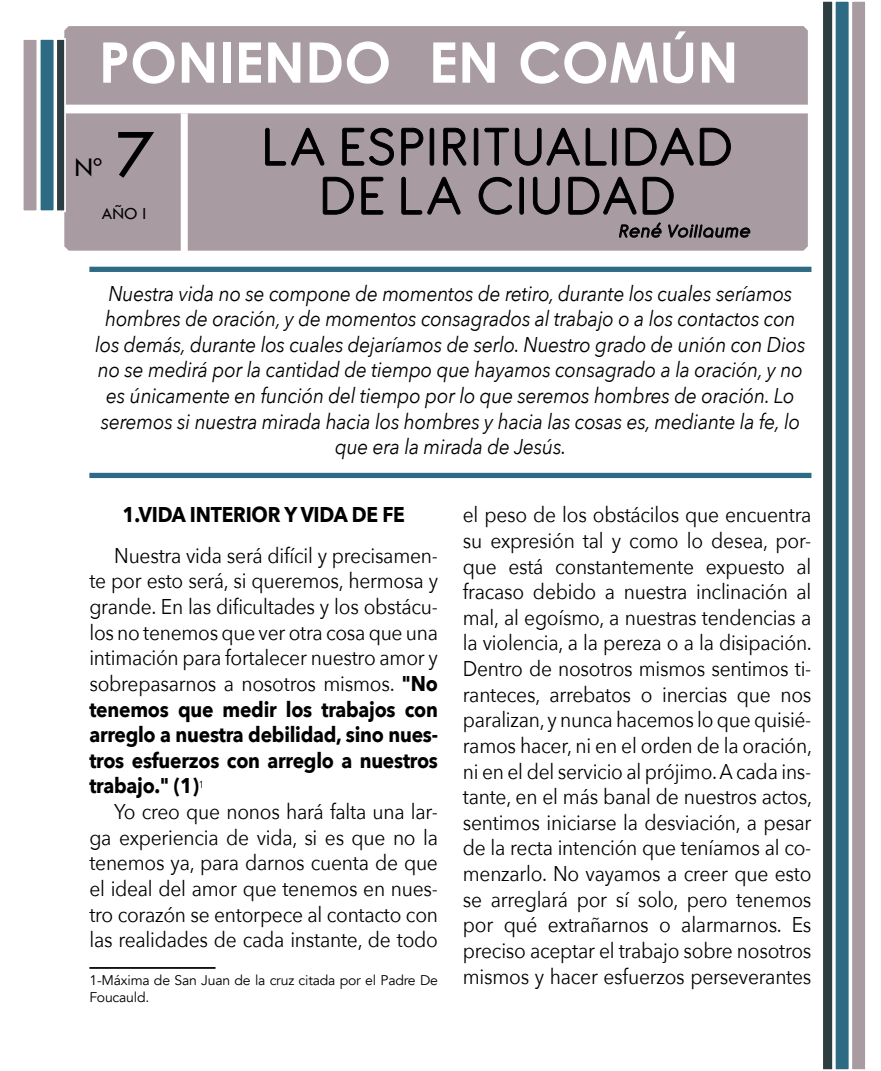
<style>
.page{position:relative;width:881px;height:1071px;background:#fff}
.page>*{position:absolute;margin:0;border:0;box-sizing:border-box;transform-origin:0 0}
.t1{font:70px "Tw Cen";color:#000}
.t2{font:57.75px/49px "Antipasto";letter-spacing:.055em;color:#000;text-align:center}
.t3{font:700 56px "Levenim";color:#fff}
.t4{font:28px "Tw Cen";color:#000}
.t5{font:21.35px/25.6px "Avenir Next";letter-spacing:-.01em;color:#000;text-align:justify;scale:.9 1}
.t6{font:italic 21.35px/25.6px "Avenir Next";letter-spacing:-.01em;color:#000;text-align:center;scale:.9 1}
.t7{font:700 21.35px "Avenir Next";letter-spacing:-.01em;color:#000;scale:.9 1}
.t8{font:italic 19.25px "Antipasto";color:#000}
.t9{font:17.5px "Tw Cen";color:#000}
.t10{font:14px/16.8px "Avenir";letter-spacing:-.015em;color:#000}
.s1{font-family:"Trebuchet MS"}
.s2{font-weight:700}
</style>
<div class="page">
<div style="left:820px;top:0;width:13px;height:1071px;background:#2d3e43;border:2px solid #fff"></div>
<div style="left:833px;top:0;width:16px;height:1071px;background:#2d6a83;border:2px solid #fff"></div>
<div style="left:849px;top:0;width:17px;height:1071px;background:#a89ca2;border:2px solid #fff"></div>
<div style="left:64px;top:26px;width:743px;height:225px;background:#a89ca2"></div>
<div style="left:61px;top:105px;width:749px;height:8px;background:#fff"></div>
<div style="left:55px;top:38px;width:11px;height:174px;background:#2d3e43;border:2px solid #fff"></div>
<div style="left:39px;top:38px;width:16px;height:174px;background:#2d6a83;border:2px solid #fff"></div>
<div style="left:22px;top:38px;width:16px;height:174px;background:#a89ca2;border:2px solid #fff"></div>
<div style="left:181px;top:113px;width:7px;height:139px;background:#fff"></div>
<div style="left:89px;top:267px;width:722px;height:5px;background:#2d6a83"></div>
<div style="left:89px;top:473px;width:722px;height:5px;background:#2d6a83"></div>
<hr style="left:89px;top:967px;width:126px;height:2px;background:#000">
<svg style="left:265px;top:127px;width:60px;height:39px"></svg>
<svg style="left:342px;top:127px;width:52px;height:39px"></svg>
<svg style="left:401px;top:127px;width:22px;height:39px"></svg>
<svg style="left:429px;top:127px;width:5px;height:39px"></svg>
<svg style="left:443px;top:127px;width:23px;height:39px"></svg>
<svg style="left:473px;top:127px;width:143px;height:39px"></svg>
<svg style="left:625px;top:127px;width:105px;height:39px"></svg>
<svg style="left:322px;top:176px;width:32px;height:39px"></svg>
<svg style="left:361px;top:176px;width:23px;height:39px"></svg>
<svg style="left:401px;top:176px;width:60px;height:39px"></svg>
<svg style="left:478px;top:177px;width:34px;height:38px"></svg>
<svg style="left:519px;top:176px;width:5px;height:39px"></svg>
<svg style="left:532px;top:176px;width:27px;height:39px"></svg>
<svg style="left:567px;top:176px;width:183px;height:71px"></svg>
<h3 class="t3" style="left:99px;top:30px;width:641px">PONIENDO EN COM<span class="s1">Ú</span>N</h3>
<h1 class="t1" style="left:116px;top:111px;width:40px">7</h1>
<h2 class="t2" style="left:263px;top:124px;width:470px">LA ESPIRITUALIDAD<br>DE LA CIUDAD</h2>
<p class="t8" style="left:618px;top:220px;width:137px">René Voillaume</p>
<h3 class="t4" style="left:74px;top:150px;width:29px">Nº</h3>
<p class="t9" style="left:102px;top:203px;width:46px">AÑO I</p>
<p class="t6" style="left:95px;top:279px;width:790px">Nuestra vida no se compone de momentos de retiro, durante los cuales seríamos hombres de oración, y de momentos consagrados al trabajo o a los contactos con los demás, durante los cuales dejaríamos de serlo. Nuestro grado de unión con Dios no se medirá por la cantidad de tiempo que hayamos consagrado a la oración, y no es únicamente en función del tiempo por lo que seremos hombres de oración. Lo seremos si nuestra mirada hacia los hombres y hacia las cosas es, mediante la fe, lo que era la mirada de Jesús.</p>
<p class="t7" style="left:122px;top:496px;width:315px">1.VIDA INTERIOR Y VIDA DE FE</p>
<p class="t5" style="left:89px;top:542px;width:388px;text-indent:25px">Nuestra vida será difícil y precisamen&shy;te por esto será, si queremos, hermosa y grande. En las dificultades y los obstácu&shy;los no tenemos que ver otra cosa que una intimación para fortalecer nuestro amor y sobrepasarnos a nosotros mismos. <span class="s2">"No tenemos que medir los trabajos con arreglo a nuestra debilidad, sino nues&shy;tros esfuerzos con arreglo a nuestros trabajo." (1)</span><sup>1</sup></p>
<p class="t5" style="left:89px;top:798px;width:388px;text-indent:25px">Yo creo que nonos hará falta una lar&shy;ga experiencia de vida, si es que no la tenemos ya, para darnos cuenta de que el ideal del amor que tenemos en nues&shy;tro corazón se entorpece al contacto con las realidades de cada instante, de todo</p>
<p class="t10" style="left:89px;top:972px;width:350px">1-Máxima de San Juan de la cruz citada por el Padre De<br>Foucauld.</p>
<p class="t5" style="left:462px;top:501px;width:389px">el peso de los obstácilos que encuentra su expresión tal y como lo desea, por&shy;que está constantemente expuesto al fracaso debido a nuestra inclinación al mal, al egoísmo, a nuestras tendencias a la violencia, a la pereza o a la disipación.<br>Dentro de nosotros mismos sentimos ti&shy;ranteces, arrebatos o inercias que nos paralizan, y nunca hacemos lo que quisié&shy;ramos hacer, ni en el orden de la oración, ni en el del servicio al prójimo. A cada ins&shy;tante, en el más banal de nuestros actos, sentimos iniciarse la desviación, a pesar de la recta intención que teníamos al co&shy;menzarlo. No vayamos a creer que esto se arreglará por sí solo, pero tenemos por qué extrañarnos o alarmarnos. Es preciso aceptar el trabajo sobre nosotros mismos y hacer esfuerzos perseverantes</p>
</div>
